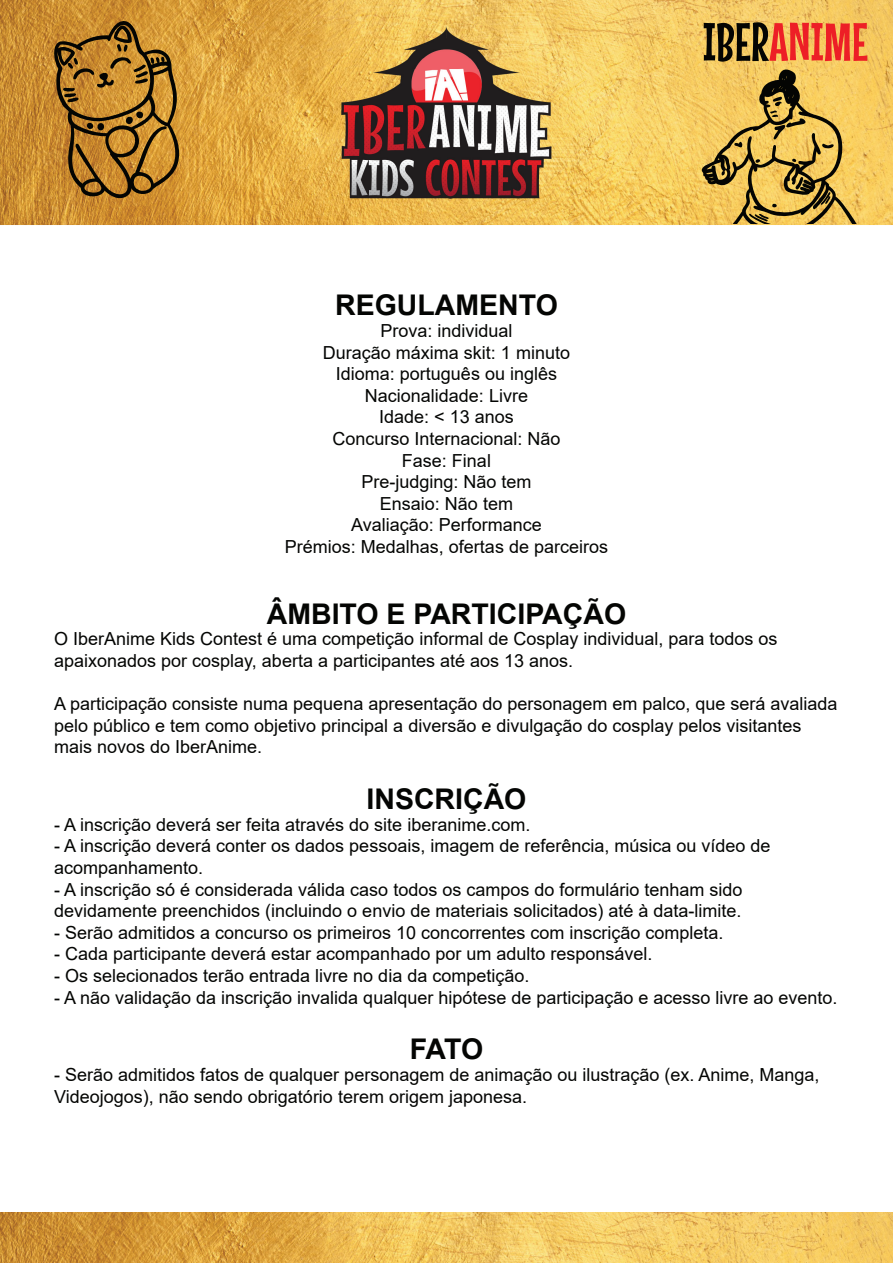
<style>
.page{position:relative;width:893px;height:1263px;background:#fff}
.page>*{position:absolute;margin:0;border:0;box-sizing:border-box;transform-origin:0 0}
.t1{font:54px "Mouse Memoirs";color:#ed1f26}
.t2{font:700 28.5px "Arial";color:#040503}
.t3{font:18px/21.6px "Arial";color:#040503}
.s1{color:#040503}
</style>
<div class="page">
<img style="left:0;top:0;width:893px;height:225px">
<img style="left:342px;top:27px;width:209px;height:171px">
<img style="left:0;top:1212px;width:893px;height:51px">
<svg style="left:51px;top:18px;width:131px;height:181px;background:#a57429"></svg>
<svg style="left:702px;top:69px;width:163px;height:155px;background:#c8a64e"></svg>
<h2 class="t2" style="left:335px;top:285px;width:224px">REGULAMENTO</h2>
<p class="t3" style="left:285px;top:320px;width:325px;text-align:center">Prova: individual<br>Duração máxima skit: 1 minuto<br>Idioma: português ou inglês<br>Nacionalidade: Livre<br>Idade: &lt; 13 anos<br>Concurso Internacional: Não<br>Fase: Final<br>Pre-judging: Não tem<br>Ensaio: Não tem<br>Avaliação: Performance<br>Prémios: Medalhas, ofertas de parceiros</p>
<h1 class="t1" style="left:703px;top:10px;width:167px"><span class="s1">IBER</span>ANIME</h1>
<h2 class="t2" style="left:267px;top:594px;width:361px">ÂMBITO E PARTICIPAÇÃO</h2>
<p class="t3" style="left:54px;top:628px;width:725px">O IberAnime Kids Contest é uma competição informal de Cosplay individual, para todos os apaixonados por cosplay, aberta a participantes até aos 13 anos.</p>
<p class="t3" style="left:54px;top:693px;width:785px">A participação consiste numa pequena apresentação do personagem em palco, que será avaliada pelo público e tem como objetivo principal a diversão e divulgação do cosplay pelos visitantes mais novos do IberAnime.</p>
<h2 class="t2" style="left:366px;top:779px;width:161px">INSCRIÇÃO</h2>
<p class="t3" style="left:54px;top:813px;width:478px">- A inscrição deverá ser feita através do site iberanime.com.</p>
<p class="t3" style="left:54px;top:835px;width:718px">- A inscrição deverá conter os dados pessoais, imagem de referência, música ou vídeo de acompanhamento.</p>
<p class="t3" style="left:54px;top:878px;width:690px">- A inscrição só é considerada válida caso todos os campos do formulário tenham sido devidamente preenchidos (incluindo o envio de materiais solicitados) até à data-limite.</p>
<p class="t3" style="left:54px;top:921px;width:671px">- Serão admitidos a concurso os primeiros 10 concorrentes com inscrição completa.</p>
<p class="t3" style="left:54px;top:943px;width:600px">- Cada participante deverá estar acompanhado por um adulto responsável.</p>
<p class="t3" style="left:54px;top:965px;width:477px">- Os selecionados terão entrada livre no dia da competição.</p>
<p class="t3" style="left:54px;top:986px;width:785px">- A não validação da inscrição invalida qualquer hipótese de participação e acesso livre ao evento.</p>
<h2 class="t2" style="left:410px;top:1029px;width:75px">FATO</h2>
<p class="t3" style="left:54px;top:1064px;width:767px">- Serão admitidos fatos de qualquer personagem de animação ou ilustração (ex. Anime, Manga,<br>Videojogos), não sendo obrigatório terem origem japonesa.</p>
</div>
